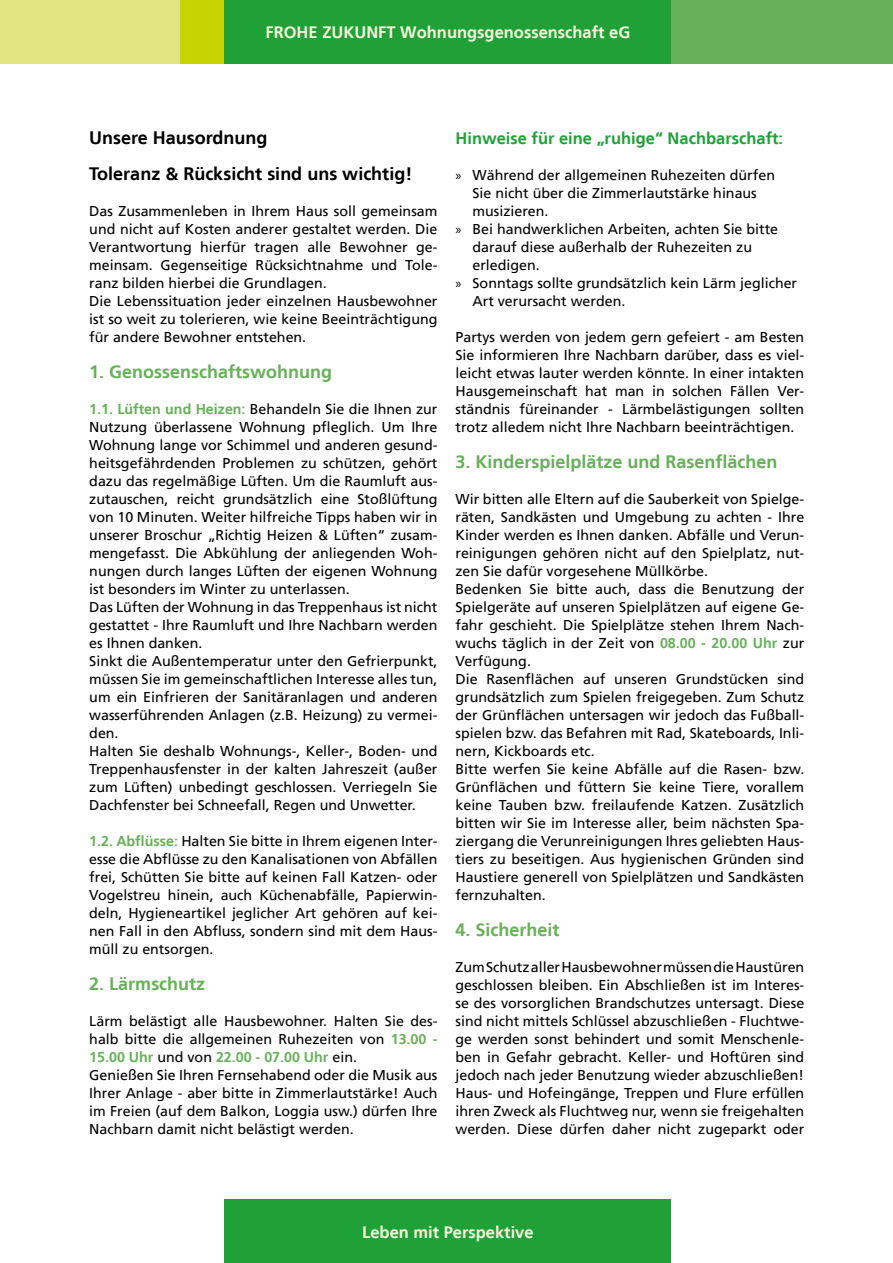
<style>
.page{position:relative;width:893px;height:1263px;background:#fff}
.page>*{position:absolute;margin:0;border:0;box-sizing:border-box;transform-origin:0 0}
.t1{font:700 18px "Frutiger LT";color:#67b159}
.t2{font:700 18px/36px "Frutiger LT";color:#000}
.t3{font:700 16.5px "Frutiger LT";color:#f5f6db}
.t4{font:700 16.5px "Frutiger LT";color:#1fa138}
.t5{font:14.25px/18px "Frutiger LT";color:#000}
.s1{font-weight:700;color:#67b159}
.s2{font-family:"Myriad Pro"}
</style>
<div class="page">
<div style="left:0;top:0;width:180px;height:63px;background:#e0e483"></div>
<div style="left:180px;top:0;width:45px;height:63px;background:#c8d300"></div>
<div style="left:671px;top:0;width:222px;height:63px;background:#67b159"></div>
<div style="left:225px;top:0;width:446px;height:63px;background:#1fa138"></div>
<div style="left:225px;top:1200px;width:446px;height:63px;background:#1fa138"></div>
<p class="t3" style="left:265px;top:22px;width:366px">FROHE ZUKUNFT Wohnungsgenossenschaft eG</p>
<p class="t2" style="left:89px;top:120px;width:325px">Unsere Hausordnung<br>Toleranz &amp; Rücksicht sind uns wichtig!</p>
<p class="t5" style="left:89px;top:202px;width:350px">Das Zusammenleben in Ihrem Haus soll gemeinsam und nicht auf Kosten anderer gestaltet werden. Die Verantwortung hierfür tragen alle Bewohner ge&shy;meinsam. Gegenseitige Rücksichtnahme und Tole&shy;ranz bilden hierbei die Grundlagen.<br>Die Lebenssituation jeder einzelnen Hausbewohner ist so weit zu tolerieren, wie keine Beeinträchtigung für andere Bewohner entstehen.</p>
<p class="t1" style="left:89px;top:361px;width:244px">1. Genossenschaftswohnung</p>
<p class="t5" style="left:89px;top:400px;width:350px"><span class="s1">1.1. Lüften und Heizen:</span> Behandeln Sie die Ihnen zur Nutzung überlassene Wohnung pfleglich. Um Ihre Wohnung lange vor Schimmel und anderen gesund&shy;heitsgefährdenden Problemen zu schützen, gehört dazu das regelmäßige Lüften. Um die Raumluft aus&shy;zutauschen, reicht grundsätzlich eine Stoßlüftung von 10 Minuten. Weiter hilfreiche Tipps haben wir in unserer Broschur „Richtig Heizen &amp; Lüften“ zusam&shy;mengefasst. Die Abkühlung der anliegenden Woh&shy;nungen durch langes Lüften der eigenen Wohnung ist besonders im Winter zu unterlassen.<br>Das Lüften der Wohnung in das Treppenhaus ist nicht gestattet - Ihre Raumluft und Ihre Nachbarn werden es Ihnen danken.<br>Sinkt die Außentemperatur unter den Gefrierpunkt, müssen Sie im gemeinschaftlichen Interesse alles tun, um ein Einfrieren der Sanitäranlagen und anderen wasserführenden Anlagen (z.B. Heizung) zu vermei&shy;den.<br>Halten Sie deshalb Wohnungs-, Keller-, Boden- und Treppenhausfenster in der kalten Jahreszeit (außer zum Lüften) unbedingt geschlossen. Verriegeln Sie Dachfenster bei Schneefall, Regen und Unwetter.</p>
<p class="t5" style="left:89px;top:832px;width:350px;text-align:justify"><span class="s1">1.2. Abflüsse:</span> Halten Sie bitte in Ihrem eigenen Inter&shy;esse die Abflüsse zu den Kanalisationen von Abfällen frei, Schütten Sie bitte auf keinen Fall Katzen- oder Vogelstreu hinein, auch Küchenabfälle, Papierwin&shy;deln, Hygieneartikel jeglicher Art gehören auf kei&shy;nen Fall in den Abfluss, sondern sind mit dem Haus&shy;müll zu entsorgen.</p>
<p class="t1" style="left:89px;top:973px;width:118px">2. Lärmschutz</p>
<p class="t5" style="left:89px;top:1012px;width:350px">Lärm belästigt alle Hausbewohner. Halten Sie des&shy;halb bitte die allgemeinen Ruhezeiten von <span class="s1">13.00 - 15.00 Uhr</span> und von <span class="s1">22.00 - 07.00 Uhr</span> ein.<br>Genießen Sie Ihren Fernsehabend oder die Musik aus Ihrer Anlage - aber bitte in Zimmerlautstärke! Auch im Freien (auf dem Balkon, Loggia usw.) dürfen Ihre Nachbarn damit nicht belästigt werden.</p>
<p class="t4" style="left:455px;top:129px;width:329px">Hinweise für eine „ruhige“ Nachbarschaft:</p>
<p class="t5" style="left:455px;top:166px;width:321px"><span class="s2">»</span> Während der allgemeinen Ruhezeiten dürfen</p>
<p class="t5" style="left:472px;top:184px;width:286px">Sie nicht über die Zimmerlautstärke hinaus</p>
<p class="t5" style="left:472px;top:202px;width:78px">musizieren.</p>
<p class="t5" style="left:455px;top:220px;width:324px"><span class="s2">»</span> Bei handwerklichen Arbeiten, achten Sie bitte</p>
<p class="t5" style="left:472px;top:238px;width:281px">darauf diese außerhalb der Ruhezeiten zu</p>
<p class="t5" style="left:472px;top:256px;width:69px">erledigen.</p>
<p class="t5" style="left:455px;top:274px;width:343px"><span class="s2">»</span> Sonntags sollte grundsätzlich kein Lärm jeglicher</p>
<p class="t5" style="left:472px;top:292px;width:154px">Art verursacht werden.</p>
<p class="t5" style="left:455px;top:328px;width:350px;text-align:justify">Partys werden von jedem gern gefeiert - am Besten Sie informieren Ihre Nachbarn darüber, dass es viel&shy;leicht etwas lauter werden könnte. In einer intakten Hausgemeinschaft hat man in solchen Fällen Ver&shy;ständnis füreinander - Lärmbelästigungen sollten trotz alledem nicht Ihre Nachbarn beeinträchtigen.</p>
<p class="t1" style="left:455px;top:451px;width:324px">3. Kinderspielplätze und Rasenflächen</p>
<p class="t5" style="left:455px;top:490px;width:350px">Wir bitten alle Eltern auf die Sauberkeit von Spielge&shy;räten, Sandkästen und Umgebung zu achten - Ihre Kinder werden es Ihnen danken. Abfälle und Verun&shy;reinigungen gehören nicht auf den Spielplatz, nut&shy;zen Sie dafür vorgesehene Müllkörbe.<br>Bedenken Sie bitte auch, dass die Benutzung der Spielgeräte auf unseren Spielplätzen auf eigene Ge&shy;fahr geschieht. Die Spielplätze stehen Ihrem Nach&shy;wuchs täglich in der Zeit von <span class="s1">08.00 - 20.00 Uhr</span> zur Verfügung.<br>Die Rasenflächen auf unseren Grundstücken sind grundsätzlich zum Spielen freigegeben. Zum Schutz der Grünflächen untersagen wir jedoch das Fußball&shy;spielen bzw. das Befahren mit Rad, Skateboards, Inli&shy;nern, Kickboards etc.<br>Bitte werfen Sie keine Abfälle auf die Rasen- bzw.<br>Grünflächen und füttern Sie keine Tiere, vorallem keine Tauben bzw. freilaufende Katzen. Zusätzlich bitten wir Sie im Interesse aller, beim nächsten Spa&shy;ziergang die Verunreinigungen Ihres geliebten Haus&shy;tiers zu beseitigen. Aus hygienischen Gründen sind Haustiere generell von Spielplätzen und Sandkästen fernzuhalten.</p>
<p class="t1" style="left:455px;top:919px;width:106px">4. Sicherheit</p>
<p class="t5" style="left:455px;top:958px;width:350px;text-align:justify">Zum Schutz aller Hausbewohner müssen die Haustüren geschlossen bleiben. Ein Abschließen ist im Interes&shy;se des vorsorglichen Brandschutzes untersagt. Diese sind nicht mittels Schlüssel abzuschließen - Fluchtwe&shy;ge werden sonst behindert und somit Menschenle&shy;ben in Gefahr gebracht. Keller- und Hoftüren sind jedoch nach jeder Benutzung wieder abzuschließen!<br>Haus- und Hofeingänge, Treppen und Flure erfüllen ihren Zweck als Fluchtweg nur, wenn sie freigehalten werden. Diese dürfen daher nicht zugeparkt oder</p>
<p class="t3" style="left:362px;top:1222px;width:173px">Leben mit Perspektive</p>
</div>
